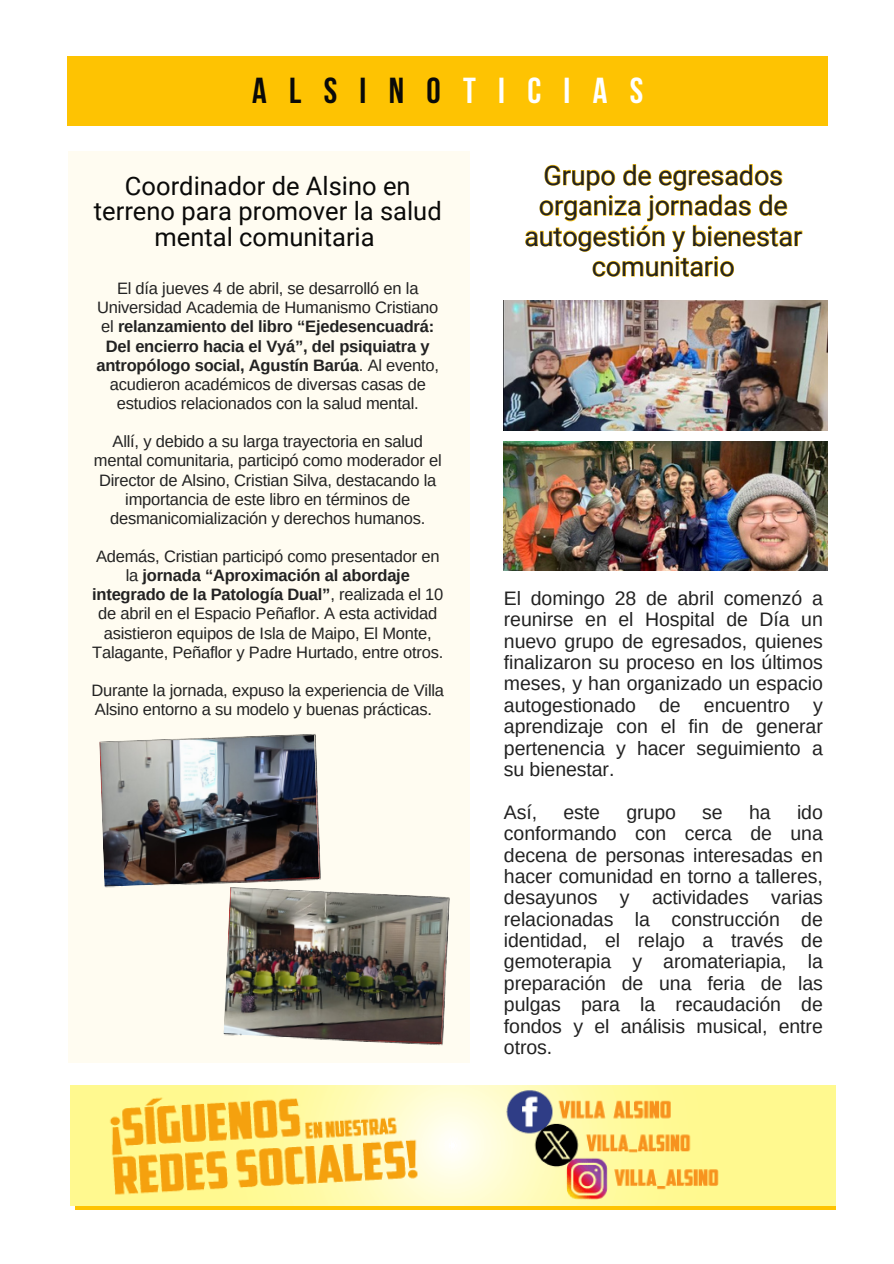
<style>
.page{position:relative;width:894px;height:1264px;background:#fff}
.page>*{position:absolute;margin:0;border:0;box-sizing:border-box;transform-origin:0 0}
.t1{font:700 36px "Bebas Neue";letter-spacing:.62em;color:#0a0a09}
.t2{font:27px/30.3px "Roboto";letter-spacing:-.005em;color:#222;text-align:center}
.t3{font:25.5px/25.8px "Roboto";color:#0a0a09;text-align:center}
.t4{font:19.5px/21.3px "Arimo";letter-spacing:-.005em;color:#222;text-align:justify}
.t5{font:16.5px/19.2px "Arimo";letter-spacing:-.015em;color:#222;text-align:center}
.s1{color:#fff}
.s2{font-weight:700}
</style>
<div class="page">
<img style="left:504px;top:301px;width:322px;height:129px">
<img style="left:504px;top:441px;width:322px;height:130px">
<div style="left:69px;top:152px;width:400px;height:910px;background:#fffcf1"></div>
<div style="left:67px;top:57px;width:760px;height:68px;background:#fec302"></div>
<hr style="left:75px;top:1205px;width:760px;height:3px;background:#fec302">
<img style="left:71px;top:1085px;width:763px;height:120px">
<img style="left:223px;top:887px;width:227px;height:158px">
<img style="left:99px;top:734px;width:222px;height:153px">
<svg style="left:525px;top:164px;width:277px;height:113px"></svg>
<p class="t1" style="left:252px;top:76px;width:392px">ALSINO<span class="s1">TICIAS</span></p>
<h2 class="t3" style="left:94px;top:173px;width:349px">Coordinador de Alsino en terreno para promover la salud mental comunitaria</h2>
<p class="t5" style="left:96px;top:279px;width:344px">El día jueves 4 de abril, se desarrolló en la Universidad Academia de Humanismo Cristiano el <span class="s2">relanzamiento del libro “Ejedesencuadrá:<br>Del encierro hacia el Vyá”, del psiquiatra y antropólogo social, Agustín Barúa</span>. Al evento, acudieron académicos de diversas casas de estudios relacionados con la salud mental.</p>
<p class="t5" style="left:94px;top:432px;width:349px">Allí, y debido a su larga trayectoria en salud mental comunitaria, participó como moderador el Director de Alsino, Cristian Silva, destacando la importancia de este libro en términos de desmanicomialización y derechos humanos.</p>
<p class="t5" style="left:92px;top:546px;width:352px">Además, Cristian participó como presentador en la <span class="s2">jornada “Aproximación al abordaje integrado de la Patología Dual”</span>, realizada el 10 de abril en el Espacio Peñaflor. A esta actividad asistieron equipos de Isla de Maipo, El Monte, Talagante, Peñaflor y Padre Hurtado, entre otros.</p>
<p class="t5" style="left:91px;top:680px;width:354px;text-align:left">Durante la jornada, expuso la experiencia de Villa<br>Alsino entorno a su modelo y buenas prácticas.</p>
<p class="t2" style="left:524px;top:160px;width:279px">Grupo de egresados organiza jornadas de autogestión y bienestar comunitario</p>
<p class="t4" style="left:504px;top:587px;width:320px">El domingo 28 de abril comenzó a reunirse en el Hospital de Día un nuevo grupo de egresados, quienes finalizaron su proceso en los últimos meses, y han organizado un espacio autogestionado de encuentro y aprendizaje con el fin de generar pertenencia y hacer seguimiento a su bienestar.</p>
<p class="t4" style="left:504px;top:801px;width:35px">Así,</p>
<p class="t4" style="left:563px;top:801px;width:38px">este</p>
<p class="t4" style="left:626px;top:801px;width:51px">grupo</p>
<p class="t4" style="left:702px;top:801px;width:22px">se</p>
<p class="t4" style="left:748px;top:801px;width:23px">ha</p>
<p class="t4" style="left:504px;top:801px;width:320px;text-indent:293px">ido conformando con cerca de una decena de personas interesadas en hacer comunidad en torno a talleres, desayunos y actividades varias relacionadas la construcción de identidad, el relajo a través de gemoterapia y aromateriapia, la preparación de una feria de las pulgas para la recaudación de fondos y el análisis musical, entre otros.</p>
</div>
